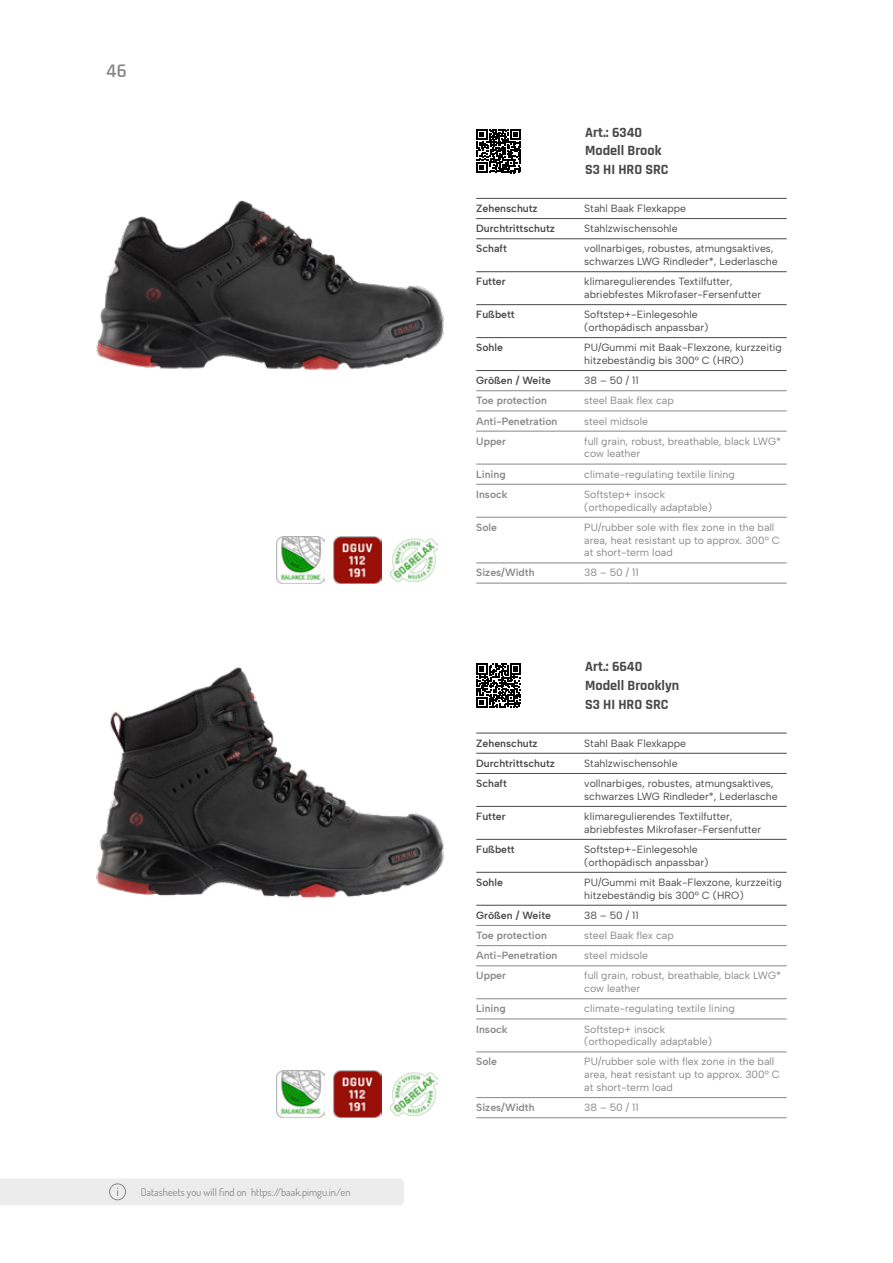
<style>
.page{position:relative;width:893px;height:1263px;background:#fff}
.page>*{position:absolute;margin:0;border:0;box-sizing:border-box;transform-origin:0 0}
.t1{font:600 19.5px "Rajdhani";color:#868786}
.t2{font:700 14.25px/18.8px "Rajdhani";color:#484847}
.t3{font:10.5px/12.8px "Albert Sans";color:#484847}
.t4{font:10.5px/12.8px "Albert Sans";color:#868786}
.t5{font:600 10.5px "Albert Sans";color:#484847}
.t6{font:600 10.5px "Albert Sans";color:#868786}
.t7{font:10.5px "Dosis";color:#868786}
</style>
<div class="page">
<div style="left:0;top:1179px;width:404px;height:26px;background:#ececec"></div>
<div style="left:109px;top:1183px;width:17px;height:17px;border:1px solid #868786;border-radius:50%"></div>
<img style="left:96px;top:200px;width:348px;height:170px">
<img style="left:96px;top:667px;width:348px;height:231px">
<svg style="left:477px;top:129px;width:44px;height:44px"></svg>
<svg style="left:477px;top:664px;width:44px;height:44px"></svg>
<hr style="left:476px;top:198px;width:311px;height:1px;background:#484847">
<hr style="left:476px;top:218px;width:311px;height:1px;background:#484847">
<hr style="left:476px;top:238px;width:311px;height:1px;background:#484847">
<hr style="left:476px;top:271px;width:311px;height:1px;background:#484847">
<hr style="left:476px;top:304px;width:311px;height:1px;background:#484847">
<hr style="left:476px;top:337px;width:311px;height:1px;background:#484847">
<hr style="left:476px;top:370px;width:311px;height:1px;background:#484847">
<hr style="left:476px;top:390px;width:311px;height:1px;background:#868786">
<hr style="left:476px;top:411px;width:311px;height:1px;background:#868786">
<hr style="left:476px;top:431px;width:311px;height:1px;background:#868786">
<hr style="left:476px;top:464px;width:311px;height:1px;background:#868786">
<hr style="left:476px;top:484px;width:311px;height:1px;background:#868786">
<hr style="left:476px;top:517px;width:311px;height:1px;background:#868786">
<hr style="left:476px;top:563px;width:311px;height:1px;background:#868786">
<hr style="left:476px;top:583px;width:311px;height:1px;background:#868786">
<hr style="left:476px;top:733px;width:311px;height:1px;background:#484847">
<hr style="left:476px;top:753px;width:311px;height:1px;background:#484847">
<hr style="left:476px;top:773px;width:311px;height:1px;background:#484847">
<hr style="left:476px;top:806px;width:311px;height:1px;background:#484847">
<hr style="left:476px;top:839px;width:311px;height:1px;background:#484847">
<hr style="left:476px;top:872px;width:311px;height:1px;background:#484847">
<hr style="left:476px;top:905px;width:311px;height:1px;background:#484847">
<hr style="left:476px;top:925px;width:311px;height:1px;background:#868786">
<hr style="left:476px;top:945px;width:311px;height:1px;background:#868786">
<hr style="left:476px;top:965px;width:311px;height:1px;background:#868786">
<hr style="left:476px;top:998px;width:311px;height:1px;background:#868786">
<hr style="left:476px;top:1019px;width:311px;height:1px;background:#868786">
<hr style="left:476px;top:1052px;width:311px;height:1px;background:#868786">
<hr style="left:476px;top:1097px;width:311px;height:1px;background:#868786">
<hr style="left:476px;top:1117px;width:311px;height:1px;background:#868786">
<img style="left:390px;top:538px;width:48px;height:45px">
<img style="left:334px;top:536px;width:47px;height:48px">
<img style="left:277px;top:536px;width:47px;height:48px">
<img style="left:390px;top:1072px;width:48px;height:45px">
<img style="left:334px;top:1070px;width:47px;height:48px">
<img style="left:277px;top:1070px;width:47px;height:48px">
<h1 class="t1" style="left:106px;top:59px;width:22px">46</h1>
<p class="t7" style="left:141px;top:1185px;width:211px">Datasheets you will find on https://baak.pimgu.in/en</p>
<h2 class="t2" style="left:585px;top:123px;width:85px">Art.: 6340<br>Modell Brook<br>S3 HI HRO SRC</h2>
<p class="t5" style="left:476px;top:202px;width:63px">Zehenschutz</p>
<p class="t3" style="left:584px;top:202px;width:103px">Stahl Baak Flexkappe</p>
<p class="t5" style="left:476px;top:222px;width:80px">Durchtrittschutz</p>
<p class="t3" style="left:584px;top:222px;width:95px">Stahlzwischensohle</p>
<p class="t5" style="left:476px;top:242px;width:32px">Schaft</p>
<p class="t3" style="left:584px;top:242px;width:195px">vollnarbiges, robustes, atmungsaktives, schwarzes LWG Rindleder*, Lederlasche</p>
<p class="t5" style="left:476px;top:275px;width:31px">Futter</p>
<p class="t3" style="left:584px;top:275px;width:179px">klimaregulierendes Textilfutter, abriebfestes Mikrofaser-Fersenfutter</p>
<p class="t5" style="left:476px;top:308px;width:40px">Fußbett</p>
<p class="t3" style="left:584px;top:308px;width:126px">Softstep+-Einlegesohle (orthopädisch anpassbar)</p>
<p class="t5" style="left:476px;top:341px;width:28px">Sohle</p>
<p class="t3" style="left:584px;top:341px;width:199px">PU/Gummi mit Baak-Flexzone, kurzzeitig hitzebeständig bis 300° C (HRO)</p>
<p class="t5" style="left:476px;top:374px;width:76px">Größen / Weite</p>
<p class="t3" style="left:584px;top:374px;width:56px">38 – 50 / 11</p>
<p class="t6" style="left:476px;top:394px;width:72px">Toe protection</p>
<p class="t4" style="left:584px;top:394px;width:91px">steel Baak flex cap</p>
<p class="t6" style="left:476px;top:414px;width:83px">Anti-Penetration</p>
<p class="t4" style="left:584px;top:414px;width:65px">steel midsole</p>
<p class="t6" style="left:476px;top:435px;width:31px">Upper</p>
<p class="t4" style="left:584px;top:435px;width:198px">full grain, robust, breathable, black LWG* cow leather</p>
<p class="t6" style="left:476px;top:468px;width:31px">Lining</p>
<p class="t4" style="left:584px;top:468px;width:152px">climate-regulating textile lining</p>
<p class="t6" style="left:476px;top:488px;width:33px">Insock</p>
<p class="t4" style="left:584px;top:488px;width:129px">Softstep+ insock (orthopedically adaptable)</p>
<p class="t6" style="left:476px;top:521px;width:22px">Sole</p>
<p class="t4" style="left:584px;top:521px;width:197px">PU/rubber sole with flex zone in the ball area, heat resistant up to approx. 300° C at short-term load</p>
<p class="t6" style="left:476px;top:566px;width:60px">Sizes/Width</p>
<p class="t4" style="left:584px;top:566px;width:56px">38 – 50 / 11</p>
<h2 class="t2" style="left:585px;top:658px;width:96px">Art.: 6640<br>Modell Brooklyn<br>S3 HI HRO SRC</h2>
<p class="t5" style="left:476px;top:737px;width:63px">Zehenschutz</p>
<p class="t3" style="left:584px;top:737px;width:103px">Stahl Baak Flexkappe</p>
<p class="t5" style="left:476px;top:757px;width:80px">Durchtrittschutz</p>
<p class="t3" style="left:584px;top:757px;width:95px">Stahlzwischensohle</p>
<p class="t5" style="left:476px;top:777px;width:32px">Schaft</p>
<p class="t3" style="left:584px;top:777px;width:195px">vollnarbiges, robustes, atmungsaktives, schwarzes LWG Rindleder*, Lederlasche</p>
<p class="t5" style="left:476px;top:810px;width:31px">Futter</p>
<p class="t3" style="left:584px;top:810px;width:179px">klimaregulierendes Textilfutter, abriebfestes Mikrofaser-Fersenfutter</p>
<p class="t5" style="left:476px;top:843px;width:40px">Fußbett</p>
<p class="t3" style="left:584px;top:843px;width:126px">Softstep+-Einlegesohle (orthopädisch anpassbar)</p>
<p class="t5" style="left:476px;top:876px;width:28px">Sohle</p>
<p class="t3" style="left:584px;top:876px;width:199px">PU/Gummi mit Baak-Flexzone, kurzzeitig hitzebeständig bis 300° C (HRO)</p>
<p class="t5" style="left:476px;top:909px;width:76px">Größen / Weite</p>
<p class="t3" style="left:584px;top:909px;width:56px">38 – 50 / 11</p>
<p class="t6" style="left:476px;top:929px;width:72px">Toe protection</p>
<p class="t4" style="left:584px;top:929px;width:91px">steel Baak flex cap</p>
<p class="t6" style="left:476px;top:949px;width:83px">Anti-Penetration</p>
<p class="t4" style="left:584px;top:949px;width:65px">steel midsole</p>
<p class="t6" style="left:476px;top:969px;width:31px">Upper</p>
<p class="t4" style="left:584px;top:969px;width:198px">full grain, robust, breathable, black LWG* cow leather</p>
<p class="t6" style="left:476px;top:1002px;width:31px">Lining</p>
<p class="t4" style="left:584px;top:1002px;width:152px">climate-regulating textile lining</p>
<p class="t6" style="left:476px;top:1022px;width:33px">Insock</p>
<p class="t4" style="left:584px;top:1022px;width:129px">Softstep+ insock (orthopedically adaptable)</p>
<p class="t6" style="left:476px;top:1055px;width:22px">Sole</p>
<p class="t4" style="left:584px;top:1055px;width:197px">PU/rubber sole with flex zone in the ball area, heat resistant up to approx. 300° C at short-term load</p>
<p class="t6" style="left:476px;top:1101px;width:60px">Sizes/Width</p>
<p class="t4" style="left:584px;top:1101px;width:56px">38 – 50 / 11</p>
</div>
